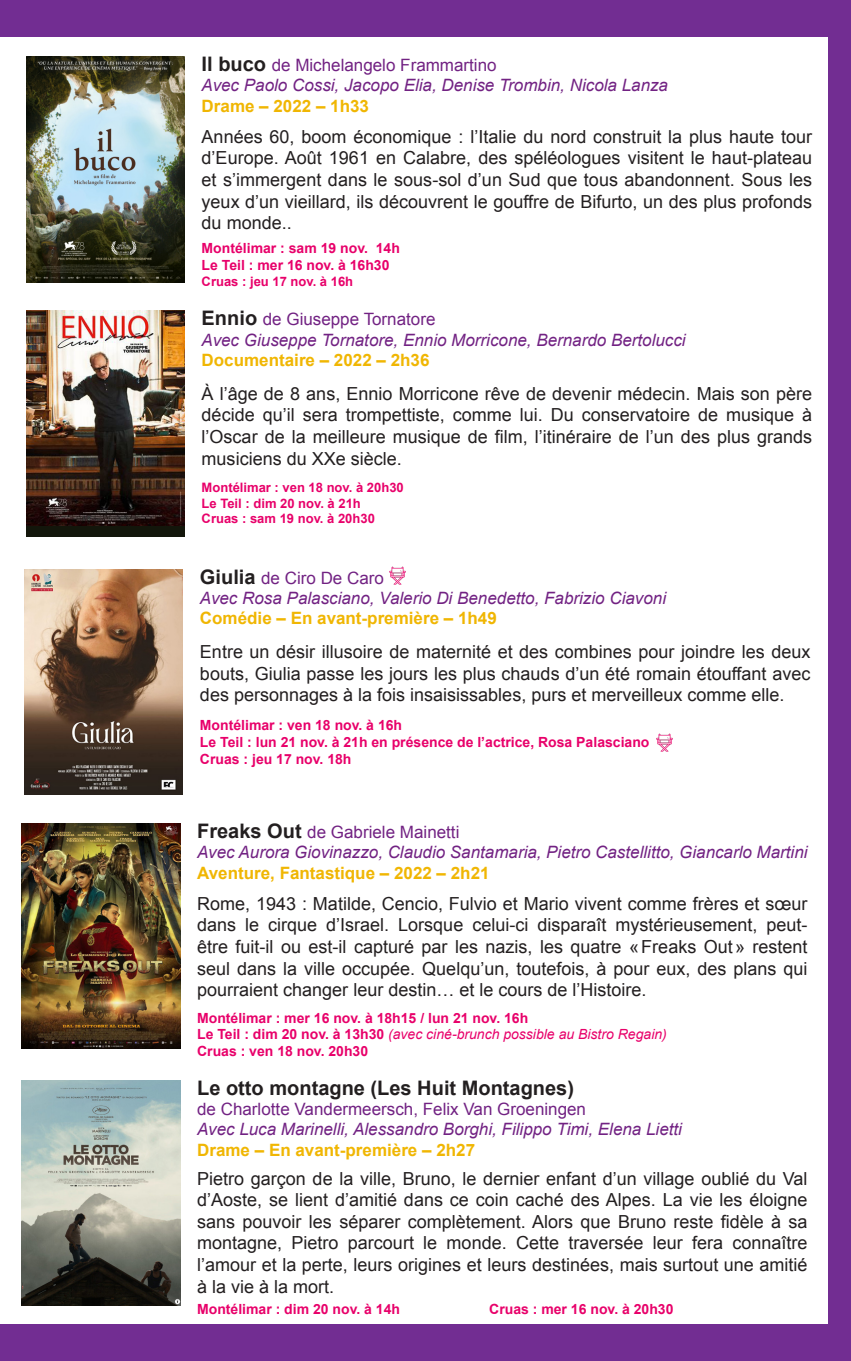
<style>
.page{position:relative;width:851px;height:1361px;background:#fff}
.page>*{position:absolute;margin:0;border:0;box-sizing:border-box;transform-origin:0 0}
.t1{font:700 20px "Arial";color:#231f20}
.t2{font:18px/21.6px "Arial";color:#231f20;text-align:justify}
.t3{font:italic 17px "Arial";color:#722283}
.t4{font:17px "Arial";color:#722283}
.t5{font:700 17px "Arial";color:#f0b603}
.t6{font:700 14px "Arial";color:#e8006a}
.t7{font:italic 14px "Arial";color:#e8006a}
.t8{font:700 13px "Arial";color:#e8006a}
.s1{font-weight:700;font-size:20px;color:#231f20}
.s2{font-weight:700;font-style:normal}
</style>
<div class="page">
<img style="left:22px;top:823px;width:158px;height:226px">
<img style="left:25px;top:569px;width:158px;height:226px">
<div style="left:828px;top:3px;width:22px;height:1358px;background:#722d92"></div>
<div style="left:26px;top:311px;width:158px;height:225px;background:#13160b"></div>
<img style="left:26px;top:311px;width:158px;height:214px">
<div style="left:0;top:0;width:850px;height:37px;background:#722d92"></div>
<div style="left:0;top:1324px;width:850px;height:37px;background:#722d92"></div>
<img style="left:26px;top:56px;width:158px;height:226px">
<img style="left:22px;top:1080px;width:158px;height:225px">
<img style="left:389px;top:567px;width:17px;height:18px">
<img style="left:656px;top:733px;width:17px;height:18px">
<p class="t4" style="left:201px;top:54px;width:296px"><span class="s1">Il buco</span> de Michelangelo Frammartino</p>
<p class="t3" style="left:201px;top:74px;width:468px">Avec Paolo Cossi, Jacopo Elia, Denise Trombin, Nicola Lanza</p>
<p class="t5" style="left:201px;top:94px;width:169px">Drame – 2022 – 1h33</p>
<p class="t2" style="left:201px;top:126px;width:612px">Années 60, boom économique : l’Italie du nord construit la plus haute tour d’Europe. Août 1961 en Calabre, des spéléologues visitent le haut-plateau et s’immergent dans le sous-sol d’un Sud que tous abandonnent. Sous les yeux d’un vieillard, ils découvrent le gouffre de Bifurto, un des plus profonds du monde..</p>
<p class="t6" style="left:201px;top:239px;width:200px">Montélimar : sam 19 nov. 14h</p>
<p class="t6" style="left:201px;top:256px;width:189px">Le Teil : mer 16 nov. à 16h30</p>
<p class="t8" style="left:201px;top:272px;width:153px">Cruas : jeu 17 nov. à 16h</p>
<p class="t4" style="left:201px;top:308px;width:235px"><span class="s1">Ennio</span> de Giuseppe Tornatore</p>
<p class="t3" style="left:201px;top:329px;width:485px">Avec Giuseppe Tornatore, Ennio Morricone, Bernardo Bertolucci</p>
<p class="t5" style="left:201px;top:349px;width:229px">Documentaire – 2022 – 2h36</p>
<p class="t2" style="left:201px;top:383px;width:612px">À l’âge de 8 ans, Ennio Morricone rêve de devenir médecin. Mais son père décide qu’il sera trompettiste, comme lui. Du conservatoire de musique à l’Oscar de la meilleure musique de film, l’itinéraire de l’un des plus grands musiciens du XXe siècle.</p>
<p class="t8" style="left:201px;top:479px;width:204px">Montélimar : ven 18 nov. à 20h30</p>
<p class="t8" style="left:201px;top:495px;width:161px">Le Teil : dim 20 nov. à 21h</p>
<p class="t8" style="left:201px;top:510px;width:175px">Cruas : sam 19 nov. à 20h30</p>
<p class="t4" style="left:200px;top:566px;width:185px"><span class="s1">Giulia</span> de Ciro De Caro</p>
<p class="t3" style="left:200px;top:587px;width:467px">Avec Rosa Palasciano, Valerio Di Benedetto, Fabrizio Ciavoni</p>
<p class="t5" style="left:200px;top:607px;width:298px">Comédie – En avant-première – 1h49</p>
<p class="t2" style="left:200px;top:641px;width:612px">Entre un désir illusoire de maternité et des combines pour joindre les deux bouts, Giulia passe les jours les plus chauds d’un été romain étouffant avec des personnages à la fois insaisissables, purs et merveilleux comme elle.</p>
<p class="t6" style="left:200px;top:716px;width:204px">Montélimar : ven 18 nov. à 16h</p>
<p class="t6" style="left:200px;top:733px;width:451px">Le Teil : lun 21 nov. à 21h en présence de l’actrice, Rosa Palasciano</p>
<p class="t6" style="left:200px;top:749px;width:153px">Cruas : jeu 17 nov. 18h</p>
<p class="t4" style="left:197px;top:820px;width:264px"><span class="s1">Freaks Out</span> de Gabriele Mainetti</p>
<p class="t3" style="left:197px;top:841px;width:612px">Avec Aurora Giovinazzo, Claudio Santamaria, Pietro Castellitto, Giancarlo Martini</p>
<p class="t5" style="left:197px;top:861px;width:294px">Aventure, Fantastique – 2022 – 2h21</p>
<p class="t2" style="left:197px;top:893px;width:612px">Rome, 1943 : Matilde, Cencio, Fulvio et Mario vivent comme frères et sœur dans le cirque d’Israel. Lorsque celui-ci disparaît mystérieusement, peut&shy;être fuit-il ou est-il capturé par les nazis, les quatre «Freaks Out» restent seul dans la ville occupée. Quelqu’un, toutefois, à pour eux, des plans qui pourraient changer leur destin… et le cours de l’Histoire.</p>
<p class="t6" style="left:197px;top:1008px;width:332px">Montélimar : mer 16 nov. à 18h15 / lun 21 nov. 16h</p>
<p class="t7" style="left:197px;top:1025px;width:471px"><span class="s2">Le Teil : dim 20 nov. à 13h30</span> (avec ciné-brunch possible au Bistro Regain)</p>
<p class="t6" style="left:197px;top:1042px;width:172px">Cruas : ven 18 nov. 20h30</p>
<p class="t1" style="left:197px;top:1074px;width:378px">Le otto montagne (Les Huit Montagnes)</p>
<p class="t4" style="left:197px;top:1098px;width:390px">de Charlotte Vandermeersch, Felix Van Groeningen</p>
<p class="t3" style="left:197px;top:1118px;width:486px">Avec Luca Marinelli, Alessandro Borghi, Filippo Timi, Elena Lietti</p>
<p class="t5" style="left:197px;top:1138px;width:279px">Drame – En avant-première – 2h27</p>
<p class="t2" style="left:197px;top:1167px;width:612px">Pietro garçon de la ville, Bruno, le dernier enfant d’un village oublié du Val d’Aoste, se lient d’amitié dans ce coin caché des Alpes. La vie les éloigne sans pouvoir les séparer complètement. Alors que Bruno reste fidèle à sa montagne, Pietro parcourt le monde. Cette traversée leur fera connaître l’amour et la perte, leurs origines et leurs destinées, mais surtout une amitié à la vie à la mort.</p>
<p class="t6" style="left:197px;top:1300px;width:204px">Montélimar : dim 20 nov. à 14h</p>
<p class="t6" style="left:489px;top:1300px;width:186px">Cruas : mer 16 nov. à 20h30</p>
</div>
